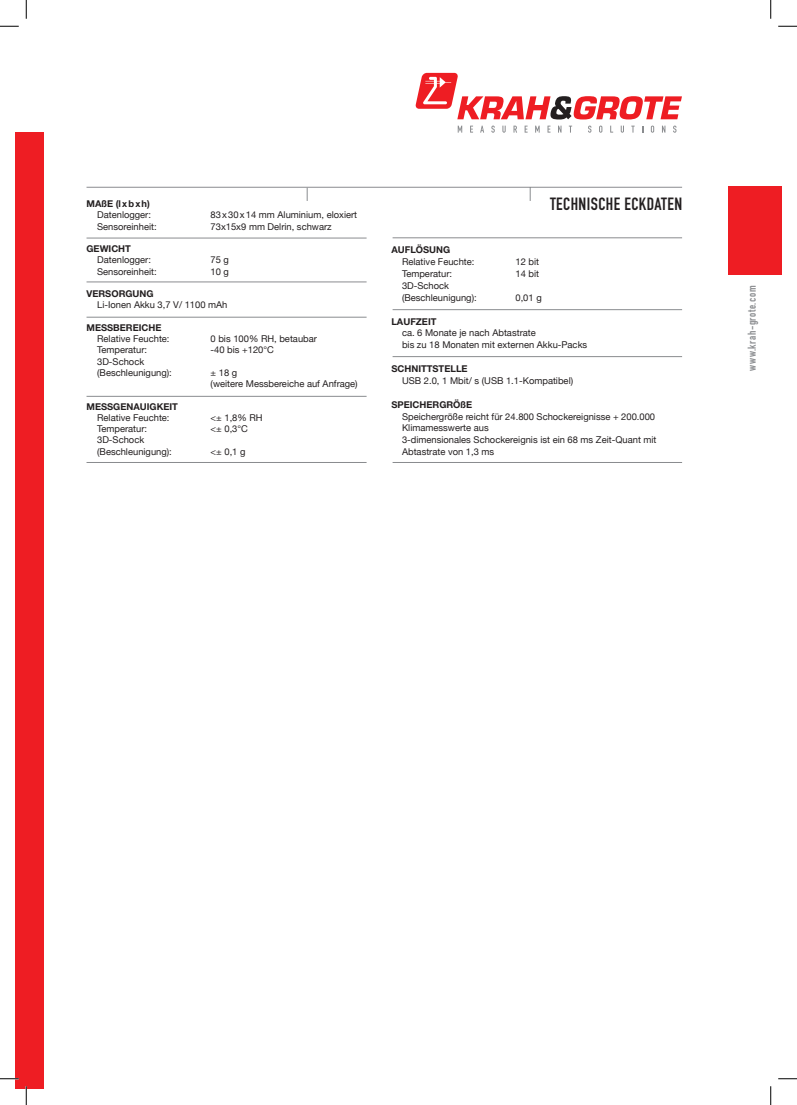
<style>
.page{position:relative;width:797px;height:1105px;background:#fff}
.page>*{position:absolute;margin:0;border:0;box-sizing:border-box;transform-origin:0 0}
.t1{font:17.5px "DIN Engschrift";letter-spacing:.025em;color:#231f20}
.t2{font:11.25px "DIN Engschrift";letter-spacing:.05em;color:#8a8c8f}
.t3{font:9.38px/11.9px "Helvetica Neue";color:#231f20}
.t4{font:700 9.38px "Helvetica Neue";color:#231f20}
</style>
<div class="page">
<div style="left:16px;top:133px;width:28px;height:956px;background:#ee1d23"></div>
<div style="left:728px;top:186px;width:53px;height:88px;background:#ee1d23"></div>
<svg style="left:457px;top:126px;width:5px;height:7px"></svg>
<svg style="left:470px;top:126px;width:3px;height:7px"></svg>
<svg style="left:480px;top:126px;width:4px;height:7px"></svg>
<svg style="left:491px;top:126px;width:4px;height:7px"></svg>
<svg style="left:502px;top:126px;width:3px;height:7px"></svg>
<svg style="left:513px;top:126px;width:4px;height:7px"></svg>
<svg style="left:524px;top:126px;width:3px;height:7px"></svg>
<svg style="left:535px;top:126px;width:4px;height:7px"></svg>
<svg style="left:547px;top:126px;width:3px;height:7px"></svg>
<svg style="left:558px;top:126px;width:3px;height:7px"></svg>
<svg style="left:588px;top:126px;width:3px;height:7px"></svg>
<svg style="left:599px;top:126px;width:3px;height:7px"></svg>
<svg style="left:610px;top:126px;width:3px;height:7px"></svg>
<svg style="left:620px;top:126px;width:4px;height:7px"></svg>
<svg style="left:631px;top:126px;width:3px;height:7px"></svg>
<svg style="left:651px;top:126px;width:3px;height:7px"></svg>
<svg style="left:662px;top:126px;width:3px;height:7px"></svg>
<svg style="left:673px;top:126px;width:3px;height:7px"></svg>
<svg style="left:415px;top:73px;width:267px;height:46px"></svg>
<hr style="left:86px;top:187px;width:596px;height:1px;background:#8a8c8f">
<svg style="left:530px;top:188px;width:1px;height:13px"></svg>
<svg style="left:307px;top:188px;width:1px;height:13px"></svg>
<hr style="left:86px;top:238px;width:280px;height:1px;background:#8a8c8f">
<hr style="left:86px;top:282px;width:280px;height:1px;background:#8a8c8f">
<hr style="left:86px;top:317px;width:280px;height:1px;background:#8a8c8f">
<hr style="left:86px;top:396px;width:280px;height:1px;background:#8a8c8f">
<hr style="left:86px;top:462px;width:280px;height:1px;background:#8a8c8f">
<hr style="left:392px;top:309px;width:290px;height:1px;background:#8a8c8f">
<hr style="left:392px;top:462px;width:290px;height:1px;background:#8a8c8f">
<hr style="left:392px;top:356px;width:290px;height:1px;background:#8a8c8f">
<hr style="left:392px;top:237px;width:290px;height:1px;background:#8a8c8f">
<svg style="left:0;top:25px;width:19px;height:2px"></svg>
<svg style="left:778px;top:25px;width:19px;height:2px"></svg>
<svg style="left:0;top:1078px;width:19px;height:1px"></svg>
<svg style="left:778px;top:1078px;width:19px;height:1px"></svg>
<svg style="left:25px;top:0;width:2px;height:19px"></svg>
<svg style="left:25px;top:1086px;width:2px;height:19px"></svg>
<svg style="left:770px;top:0;width:1px;height:19px"></svg>
<svg style="left:770px;top:1086px;width:1px;height:19px"></svg>
<p class="t4" style="left:86px;top:200px;width:65px">MAßE (l x b x h)</p>
<h1 class="t1" style="left:550px;top:198px;width:134px">TECHNISCHE ECKDATEN</h1>
<p class="t3" style="left:97px;top:209px;width:55px">Datenlogger:</p>
<p class="t3" style="left:211px;top:209px;width:148px">83 x 30 x 14 mm Aluminium, eloxiert</p>
<p class="t3" style="left:97px;top:220px;width:61px">Sensoreinheit:</p>
<p class="t3" style="left:211px;top:220px;width:123px">73x15x9 mm Delrin, schwarz</p>
<p class="t4" style="left:86px;top:245px;width:46px">GEWICHT</p>
<p class="t3" style="left:97px;top:254px;width:55px">Datenlogger:</p>
<p class="t3" style="left:211px;top:254px;width:20px">75 g</p>
<p class="t3" style="left:97px;top:265px;width:61px">Sensoreinheit:</p>
<p class="t3" style="left:211px;top:265px;width:20px">10 g</p>
<p class="t4" style="left:86px;top:290px;width:69px">VERSORGUNG</p>
<p class="t3" style="left:97px;top:299px;width:132px">Li-Ionen Akku 3,7 V/ 1100 mAh</p>
<p class="t4" style="left:86px;top:324px;width:76px">MESSBEREICHE</p>
<p class="t3" style="left:97px;top:333px;width:74px">Relative Feuchte:</p>
<p class="t3" style="left:211px;top:333px;width:108px">0 bis 100% RH, betaubar</p>
<p class="t3" style="left:97px;top:344px;width:52px">Temperatur:</p>
<p class="t3" style="left:211px;top:344px;width:65px">-40 bis +120°C</p>
<p class="t3" style="left:97px;top:355px;width:76px;line-height:11.2px">3D-Schock (Beschleunigung):</p>
<p class="t4" style="left:391px;top:247px;width:60px">AUFLÖSUNG</p>
<p class="t3" style="left:402px;top:256px;width:74px">Relative Feuchte:</p>
<p class="t3" style="left:515px;top:256px;width:25px">12 bit</p>
<p class="t3" style="left:402px;top:268px;width:52px">Temperatur:</p>
<p class="t3" style="left:515px;top:268px;width:25px">14 bit</p>
<p class="t3" style="left:402px;top:279px;width:76px">3D-Schock (Beschleunigung):</p>
<p class="t3" style="left:515px;top:291px;width:28px">0,01 g</p>
<p class="t4" style="left:391px;top:318px;width:47px">LAUFZEIT</p>
<p class="t3" style="left:402px;top:327px;width:187px">ca. 6 Monate je nach Abtastrate<br>bis zu 18 Monaten mit externen Akku-Packs</p>
<p class="t4" style="left:391px;top:365px;width:78px">SCHNITTSTELLE</p>
<p class="t3" style="left:402px;top:374px;width:173px">USB 2.0, 1 Mbit/ s (USB 1.1-Kompatibel)</p>
<p class="t4" style="left:391px;top:401px;width:82px">SPEICHERGRÖßE</p>
<p class="t3" style="left:402px;top:410px;width:256px">Speichergröße reicht für 24.800 Schockereignisse + 200.000<br>Klimamesswerte aus<br>3-dimensionales Schockereignis ist ein 68 ms Zeit-Quant mit Abtastrate von 1,3 ms</p>
<p class="t3" style="left:211px;top:367px;width:149px;line-height:11.2px">± 18 g<br>(weitere Messbereiche auf Anfrage)</p>
<p class="t4" style="left:86px;top:403px;width:93px">MESSGENAUIGKEIT</p>
<p class="t3" style="left:97px;top:411px;width:74px">Relative Feuchte:</p>
<p class="t3" style="left:211px;top:411px;width:54px">&lt;± 1,8% RH</p>
<p class="t3" style="left:97px;top:423px;width:52px">Temperatur:</p>
<p class="t3" style="left:211px;top:423px;width:39px">&lt;± 0,3°C</p>
<p class="t3" style="left:97px;top:434px;width:76px;line-height:11.2px">3D-Schock (Beschleunigung):</p>
<p class="t3" style="left:211px;top:445px;width:36px">&lt;± 0,1 g</p>
<p class="t2" style="left:747px;top:371px;width:86px;rotate:-90deg">www.krah-grote.com</p>
</div>
